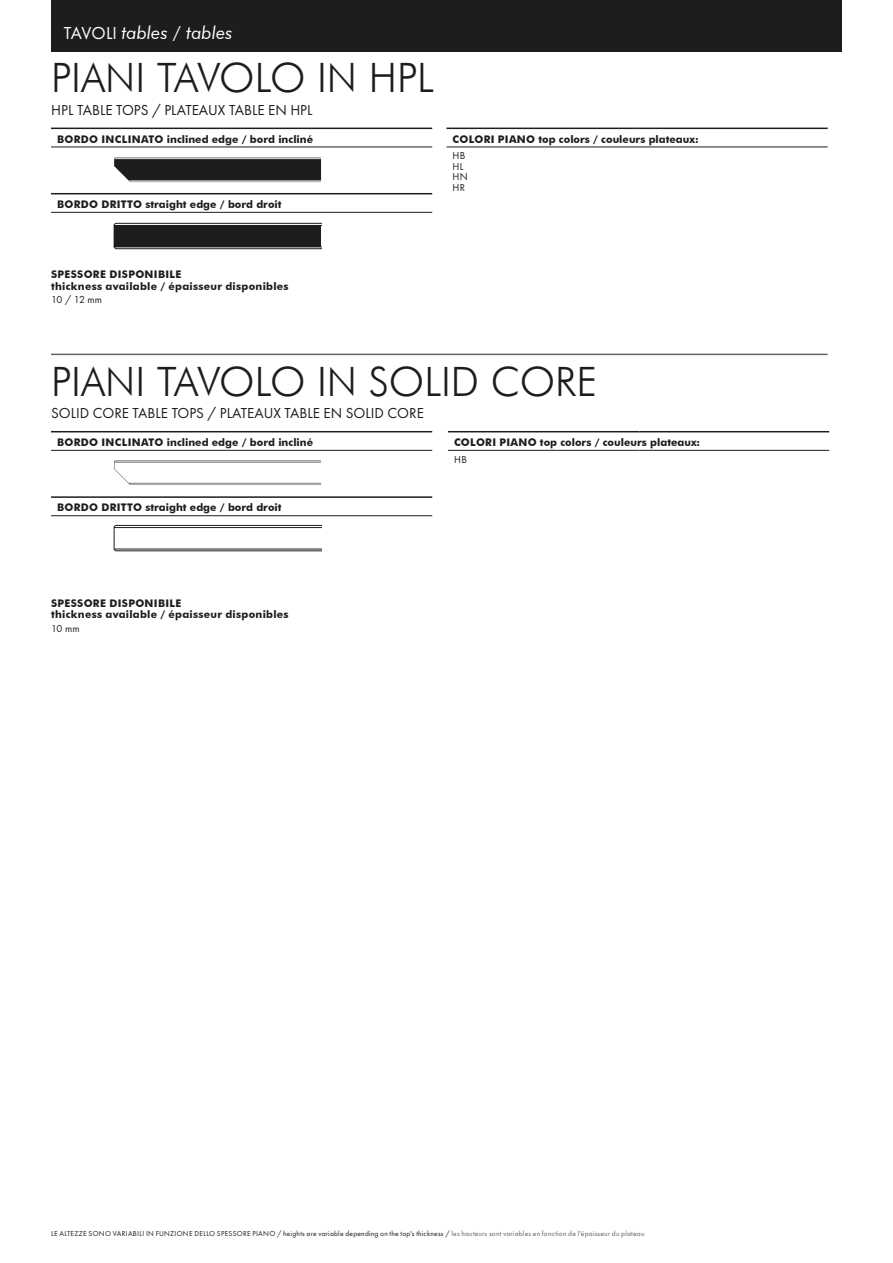
<style>
.page{position:relative;width:893px;height:1263px;background:#fff}
.page>*{position:absolute;margin:0;border:0;box-sizing:border-box;transform-origin:0 0}
.t1{font:300 40.5px "Futura BT";color:#1d1d1b}
.t2{font:italic 18px "Futura BT";color:#fff}
.t3{font:15px "Futura PT";color:#1d1d1b}
.t4{font:700 10.5px "Futura BT";color:#1d1d1b}
.t5{font:700 10.5px/11.7px "Futura BT";letter-spacing:.02em;color:#1d1d1b}
.t6{font:10.5px/10.5px "Futura PT";letter-spacing:.03em;color:#1d1d1b}
.t7{font:7.5px "Futura PT";letter-spacing:.025em;color:#1d1d1b}
.s1{font-family:"Futura PT";font-style:normal}
.s2{color:#646463}
</style>
<div class="page">
<div style="left:51px;top:0;width:791px;height:51px;background:#1d1d1b"></div>
<hr style="left:446px;top:147px;width:192px;height:1px;background:#1d1d1b">
<hr style="left:638px;top:147px;width:190px;height:1px;background:#1d1d1b">
<hr style="left:446px;top:128px;width:192px;height:1px;background:#1d1d1b">
<hr style="left:638px;top:128px;width:190px;height:1px;background:#1d1d1b">
<hr style="left:51px;top:147px;width:381px;height:1px;background:#1d1d1b">
<hr style="left:51px;top:212px;width:381px;height:1px;background:#1d1d1b">
<hr style="left:51px;top:128px;width:381px;height:1px;background:#1d1d1b">
<hr style="left:51px;top:193px;width:381px;height:1px;background:#1d1d1b">
<svg style="left:113px;top:222px;width:208px;height:28px"></svg>
<hr style="left:114px;top:247px;width:207px;height:1px;background:#1d1d1b">
<div style="left:114px;top:225px;width:207px;height:22px;background:#1d1d1b"></div>
<svg style="left:114px;top:157px;width:207px;height:25px;background:#3a3a38"></svg>
<hr style="left:448px;top:450px;width:191px;height:1px;background:#1d1d1b">
<hr style="left:639px;top:450px;width:190px;height:1px;background:#1d1d1b">
<hr style="left:448px;top:431px;width:191px;height:1px;background:#1d1d1b">
<hr style="left:639px;top:431px;width:190px;height:1px;background:#1d1d1b">
<svg style="left:114px;top:460px;width:207px;height:25px"></svg>
<svg style="left:113px;top:525px;width:208px;height:27px"></svg>
<hr style="left:114px;top:549px;width:207px;height:1px;background:#1d1d1b">
<hr style="left:114px;top:527px;width:207px;height:1px;background:#1d1d1b">
<hr style="left:51px;top:450px;width:381px;height:1px;background:#1d1d1b">
<hr style="left:51px;top:515px;width:381px;height:1px;background:#1d1d1b">
<hr style="left:51px;top:431px;width:381px;height:1px;background:#1d1d1b">
<hr style="left:51px;top:496px;width:381px;height:2px;background:#1d1d1b">
<hr style="left:51px;top:354px;width:777px;height:1px;background:#646463">
<h2 class="t2" style="left:64px;top:21px;width:170px"><span class="s1">TAVOLI</span> tables / tables</h2>
<h1 class="t1" style="left:51px;top:53px;width:384px">PIANI TAVOLO IN HPL</h1>
<h3 class="t3" style="left:51px;top:101px;width:263px">HPL TABLE TOPS / PLATEAUX TABLE EN HPL</h3>
<p class="t4" style="left:57px;top:133px;width:258px">BORDO INCLINATO inclined edge / bord incliné</p>
<p class="t4" style="left:57px;top:198px;width:226px">BORDO DRITTO straight edge / bord droit</p>
<p class="t4" style="left:452px;top:133px;width:248px">COLORI PIANO top colors / couleurs plateaux:</p>
<p class="t6" style="left:453px;top:150px;width:17px">HB<br>HL<br>HN<br>HR</p>
<p class="t5" style="left:51px;top:268px;width:239px">SPESSORE DISPONIBILE<br>thickness available / épaisseur disponibles</p>
<p class="t6" style="left:51px;top:294px;width:53px">10 / 12 mm</p>
<h1 class="t1" style="left:51px;top:357px;width:548px">PIANI TAVOLO IN SOLID CORE</h1>
<h3 class="t3" style="left:51px;top:404px;width:374px">SOLID CORE TABLE TOPS / PLATEAUX TABLE EN SOLID CORE</h3>
<p class="t4" style="left:454px;top:436px;width:248px">COLORI PIANO top colors / couleurs plateaux:</p>
<p class="t6" style="left:454px;top:454px;width:14px">HB</p>
<p class="t4" style="left:57px;top:436px;width:258px">BORDO INCLINATO inclined edge / bord incliné</p>
<p class="t4" style="left:57px;top:501px;width:226px">BORDO DRITTO straight edge / bord droit</p>
<p class="t5" style="left:51px;top:597px;width:239px">SPESSORE DISPONIBILE<br>thickness available / épaisseur disponibles</p>
<p class="t6" style="left:51px;top:623px;width:30px">10 mm</p>
<p class="t7" style="left:51px;top:1229px;width:595px">LE ALTEZZE SONO VARIABILI IN FUNZIONE DELLO SPESSORE PIANO / heights are variable depending on the top's thickness / <span class="s2">les hauteurs sont variables en fonction de l'épaisseur du plateau</span></p>
</div>
